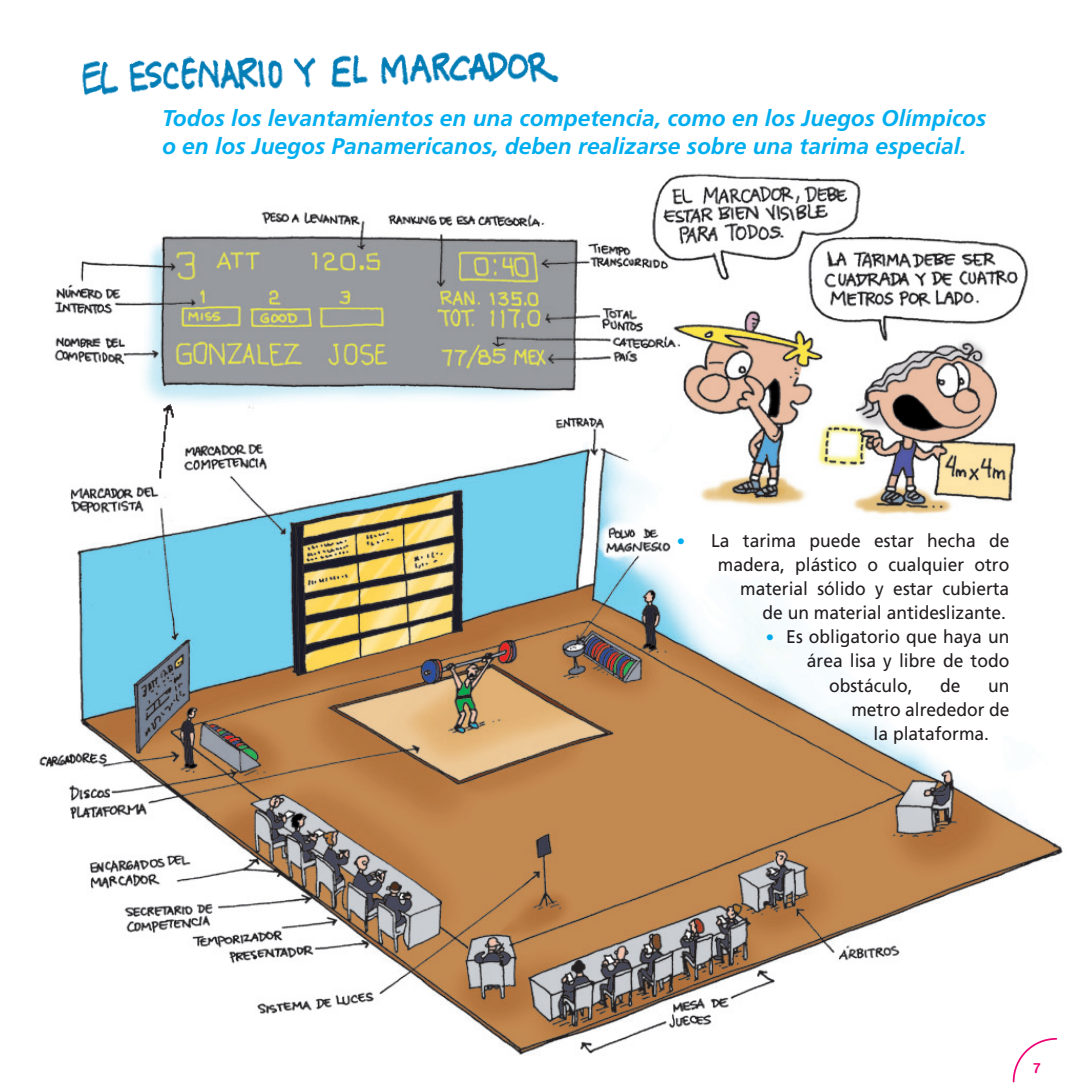
<style>
.page{position:relative;width:1092px;height:1092px;background:#fff}
.page>*{position:absolute;margin:0;border:0;box-sizing:border-box;transform-origin:0 0}
.t1{font:italic 700 22.75px/28px "Frutiger";color:#00aeef}
.t2{font:18.38px "Frutiger";color:#231f20;scale:.95 1}
.t3{font:14px "Arial Rounded MT Bold";color:#ed0274}
.s1{font-weight:900;font-size:24.5px;color:#00aeef}
</style>
<div class="page">
<svg style="left:1012px;top:1076px;width:3px;height:7px"></svg>
<img style="left:865px;top:236px;width:164px;height:163px">
<img style="left:654px;top:173px;width:211px;height:226px">
<img style="left:54px;top:205px;width:651px;height:194px">
<img style="left:39px;top:399px;width:1024px;height:677px">
<img style="left:152px;top:403px;width:26px;height:83px">
<img style="left:82px;top:51px;width:477px;height:45px">
<p class="t1" style="left:162px;top:104px;width:825px">Todos los levantamientos en una competencia, como en los Juegos Olímpicos o en los Juegos Panamericanos, deben realizarse sobre una tarima especial.</p>
<p class="t2" style="left:676px;top:529px;width:352px"><span class="s1">·</span> La tarima puede estar hecha de</p>
<p class="t2" style="left:718px;top:553px;width:308px">madera, plástico o cualquier otro</p>
<p class="t2" style="left:740px;top:577px;width:285px">material sólido y estar cubierta</p>
<p class="t2" style="left:762px;top:602px;width:258px">de un material antideslizante.</p>
<p class="t2" style="left:765px;top:626px;width:258px"><span class="s1">·</span> Es obligatorio que haya un</p>
<p class="t2" style="left:806px;top:650px;width:215px">área lisa y libre de todo</p>
<p class="t2" style="left:829px;top:674px;width:89px">obstáculo,</p>
<p class="t2" style="left:940px;top:674px;width:23px">de</p>
<p class="t2" style="left:987px;top:674px;width:24px">un</p>
<p class="t2" style="left:851px;top:698px;width:168px">metro alrededor de</p>
<p class="t2" style="left:873px;top:722px;width:123px">la plataforma.</p>
<p class="t3" style="left:1032px;top:1059px;width:10px">7</p>
</div>
